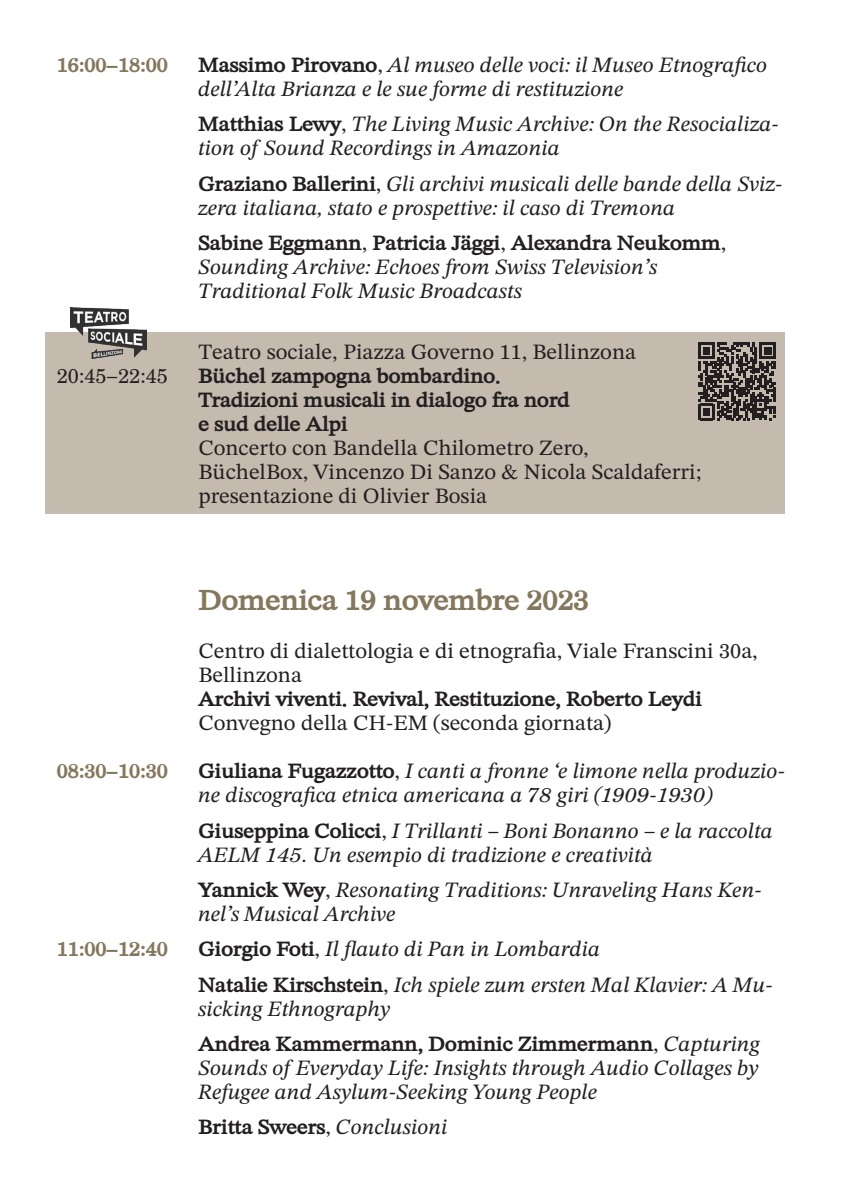
<style>
.page{position:relative;width:842px;height:1191px;background:#fff}
.page>*{position:absolute;margin:0;border:0;box-sizing:border-box;transform-origin:0 0}
.t1{font:700 28px "CDE2020";color:#85775c}
.t2{font:italic 20px/24px "CDE2020";color:#231f20}
.t3{font:20px/24px "CDE2020";color:#231f20}
.t4{font:700 20px "CDE2020";color:#231f20}
.t5{font:700 20px "CDE2020";color:#85775c}
.s1{font-weight:700;font-style:normal}
.s2{font-style:normal}
.s3{font-weight:400}
.s4{font-weight:400;font-style:italic}
</style>
<div class="page">
<div style="left:57px;top:332px;width:728px;height:182px;background:#c4bbae"></div>
<svg style="left:698px;top:342px;width:78px;height:78px"></svg>
<img style="left:71px;top:308px;width:75px;height:50px">
<div style="left:45px;top:332px;width:12px;height:182px;background:#c4bbae"></div>
<p class="t5" style="left:57px;top:48px;width:113px">16:00–18:00</p>
<p class="t2" style="left:198px;top:52px;width:570px"><span class="s1">Massimo Pirovano</span><span class="s2">,</span> Al museo delle voci: il Museo Etnografico dell’Alta Brianza e le sue forme di restituzione</p>
<p class="t2" style="left:198px;top:112px;width:582px"><span class="s1">Matthias Lewy</span><span class="s2">,</span> The Living Music Archive: On the Resocializa&shy;tion of Sound Recordings in Amazonia</p>
<p class="t2" style="left:198px;top:171px;width:585px"><span class="s1">Graziano Ballerini</span><span class="s2">,</span> Gli archivi musicali delle bande della Sviz&shy;zera italiana, stato e prospettive: il caso di Tremona</p>
<p class="t2" style="left:198px;top:231px;width:529px"><span class="s1">Sabine Eggmann</span><span class="s2">,</span> <span class="s1">Patricia Jäggi</span><span class="s2">,</span> <span class="s1">Alexandra Neukomm</span><span class="s2">,<br></span>Sounding Archive: Echoes from Swiss Television’s<br>Traditional Folk Music Broadcasts</p>
<p class="t3" style="left:198px;top:340px;width:439px">Teatro sociale, Piazza Governo 11, Bellinzona</p>
<p class="t3" style="left:57px;top:364px;width:113px">20:45–22:45</p>
<p class="t4" style="left:198px;top:360px;width:304px">Büchel zampogna bombardino.</p>
<p class="t4" style="left:198px;top:383px;width:373px">Tradizioni musicali in dialogo fra nord</p>
<p class="t4" style="left:198px;top:407px;width:151px">e sud delle Alpi</p>
<p class="t3" style="left:198px;top:435px;width:504px">Concerto con Bandella Chilometro Zero,<br>BüchelBox, Vincenzo Di Sanzo &amp; Nicola Scaldaferri; presentazione di Olivier Bosia</p>
<p class="t1" style="left:198px;top:577px;width:392px">Domenica 19 novembre 2023</p>
<p class="t3" style="left:198px;top:639px;width:561px">Centro di dialettologia e di etnografia, Viale Franscini 30a,</p>
<p class="t3" style="left:198px;top:663px;width:105px">Bellinzona</p>
<p class="t4" style="left:198px;top:682px;width:505px">Archivi viventi. Revival, Restituzione, Roberto Leydi</p>
<p class="t3" style="left:198px;top:711px;width:415px">Convegno della CH-EM (seconda giornata)</p>
<p class="t5" style="left:57px;top:754px;width:113px">08:30–10:30</p>
<p class="t2" style="left:198px;top:758px;width:588px"><span class="s1">Giuliana Fugazzotto</span><span class="s2">,</span> I canti a fronne ‘e limone nella produzio&shy;ne discografica etnica americana a 78 giri (1909-1930)</p>
<p class="t2" style="left:198px;top:818px;width:576px"><span class="s1">Giuseppina Colicci</span><span class="s2">,</span> I Trillanti – Boni Bonanno – e la raccolta<br>AELM 145. Un esempio di tradizione e creatività</p>
<p class="t2" style="left:198px;top:877px;width:565px"><span class="s1">Yannick Wey</span><span class="s2">,</span> Resonating Traditions: Unraveling Hans Ken&shy;nel’s Musical Archive</p>
<p class="t5" style="left:57px;top:932px;width:113px">11:00–12:40</p>
<p class="t2" style="left:198px;top:936px;width:404px"><span class="s1">Giorgio Foti</span><span class="s2">,</span> Il flauto di Pan in Lombardia</p>
<p class="t2" style="left:198px;top:972px;width:576px"><span class="s1">Natalie Kirschstein</span><span class="s2">,</span> Ich spiele zum ersten Mal Klavier: A Mu&shy;sicking Ethnography</p>
<p class="t2" style="left:198px;top:1031px;width:563px;text-align:justify"><span class="s1">Andrea Kammermann, Dominic Zimmermann</span><span class="s2">,</span> Capturing Sounds of Everyday Life: Insights through Audio Collages by Refugee and Asylum-Seeking Young People</p>
<p class="t4" style="left:198px;top:1110px;width:251px">Britta Sweers<span class="s3">,</span> <span class="s4">Conclusioni</span></p>
</div>
